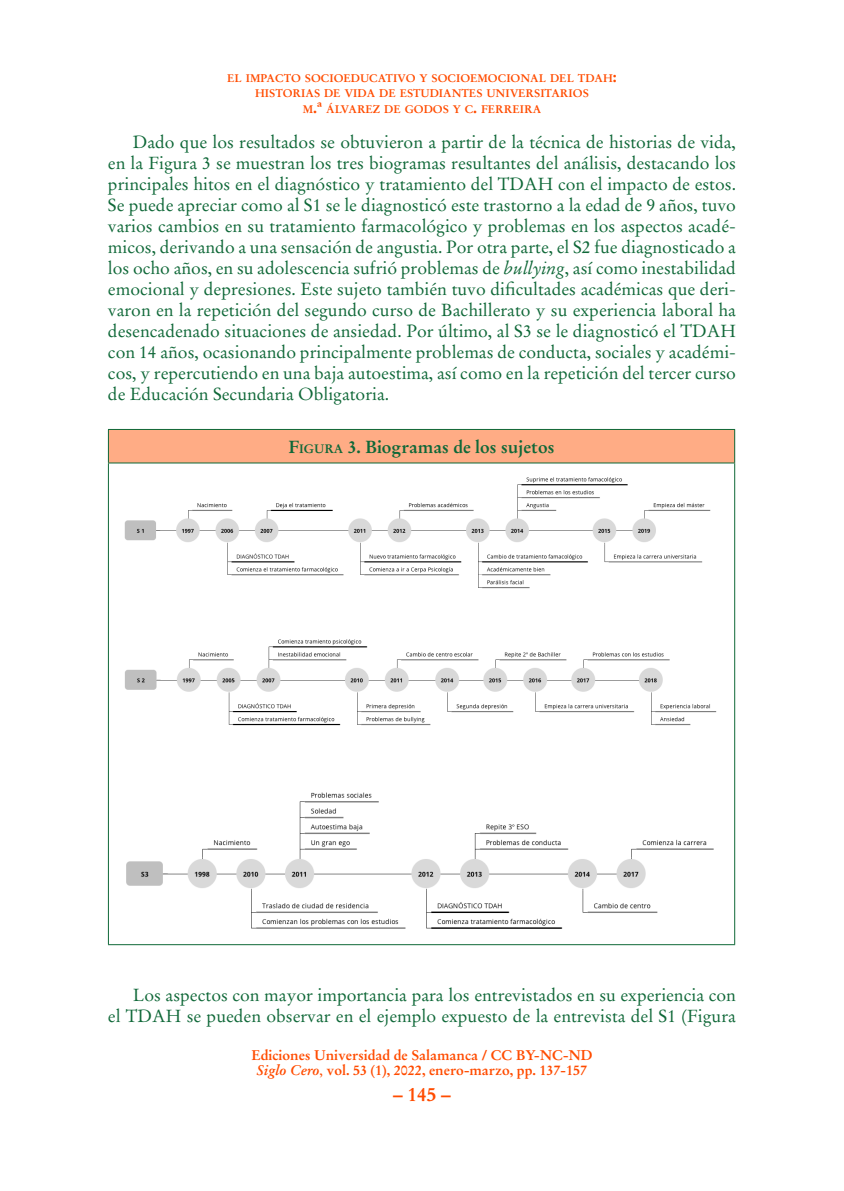
<style>
.page{position:relative;width:844px;height:1191px;background:#fff}
.page>*{position:absolute;margin:0;border:0;box-sizing:border-box;transform-origin:0 0}
.t1{font:700 19.25px "Stempel Garamond";color:#ff4c00}
.TEX_de_párrafo_N_par{font:17.5px/21px "Stempel Garamond";color:#0f6838;text-align:justify}
.TEX_de_párrafo_N_par-2{font:700 17.5px "Stempel Garamond";color:#0f6838}
.t2{font:700 14px/15.8px "Stempel Garamond";color:#ff4c00;text-align:center}
.t3{font:700 11.03px/15.8px "Stempel Garamond";color:#ff4c00;text-align:center}
.s1{font-size:15.75px}
.s2{font-style:italic}
.s3{font-style:inherit}
.s4{font-size:12.25px}
.s5{font-weight:400}
</style>
<div class="page">
<div style="left:108px;top:429px;width:626px;height:34px;background:#ffac85"></div>
<hr style="left:108px;top:429px;width:627px;height:1px;background:#0f6838">
<hr style="left:108px;top:430px;width:1px;height:32px;background:#0f6838">
<hr style="left:734px;top:430px;width:1px;height:32px;background:#0f6838">
<hr style="left:108px;top:462px;width:627px;height:1px;background:#0f6838">
<hr style="left:108px;top:463px;width:1px;height:481px;background:#0f6838">
<hr style="left:734px;top:463px;width:1px;height:481px;background:#0f6838">
<hr style="left:108px;top:944px;width:627px;height:1px;background:#0f6838">
<img style="left:124px;top:477px;width:587px;height:112px">
<img style="left:125px;top:639px;width:592px;height:87px">
<img style="left:126px;top:792px;width:588px;height:137px">
<p class="t3" style="left:227px;top:70px;width:391px">EL IMPACTO SOCIOEDUCATIVO Y SOCIOEMOCIONAL DEL TDAH<span class="s1">:<br></span>HISTORIAS DE VIDA DE ESTUDIANTES UNIVERSITARIOS<br>M<span class="s1">.ª</span> ÁLVAREZ DE GODOS Y C<span class="s1">.</span> FERREIRA</p>
<p class="TEX_de_párrafo_N_par" style="left:108px;top:131px;width:629px;text-indent:25px">Dado que los resultados se obtuvieron a partir de la técnica de historias de vida, en la Figura 3 se muestran los tres biogramas resultantes del análisis, destacando los principales hitos en el diagnóstico y tratamiento del TDAH con el impacto de estos.<br>Se puede apreciar como al S1 se le diagnosticó este trastorno a la edad de 9 años, tuvo varios cambios en su tratamiento farmacológico y problemas en los aspectos acadé&shy;micos, derivando a una sensación de angustia. Por otra parte, el S2 fue diagnosticado a los ocho años, en su adolescencia sufrió problemas de <span class="s2">bullying</span>, así como inestabilidad emocional y depresiones. Este sujeto también tuvo dificultades académicas que deri&shy;varon en la repetición del segundo curso de Bachillerato y su experiencia laboral ha desencadenado situaciones de ansiedad. Por último, al S3 se le diagnosticó el TDAH con 14 años, ocasionando principalmente problemas de conducta, sociales y académi&shy;cos, y repercutiendo en una baja autoestima, así como en la repetición del tercer curso de Educación Secundaria Obligatoria.</p>
<p class="TEX_de_párrafo_N_par-2" style="left:288px;top:436px;width:267px"><span class="s3">F</span><span class="s4">IGURA</span> 3. Biogramas de los sujetos</p>
<p class="TEX_de_párrafo_N_par" style="left:108px;top:984px;width:629px;text-align:right">Los aspectos con mayor importancia para los entrevistados en su experiencia con<br>el TDAH se pueden observar en el ejemplo expuesto de la entrevista del S1 (Figura</p>
<p class="t2" style="left:251px;top:1046px;width:342px">Ediciones Universidad de Salamanca / CC BY-NC-ND<br><span class="s2">Siglo Cero</span><span class="s5">,</span> vol. 53 (1), 2022, enero-marzo, pp. 137-157</p>
<p class="t1" style="left:393px;top:1082px;width:59px">– 145 –</p>
</div>
